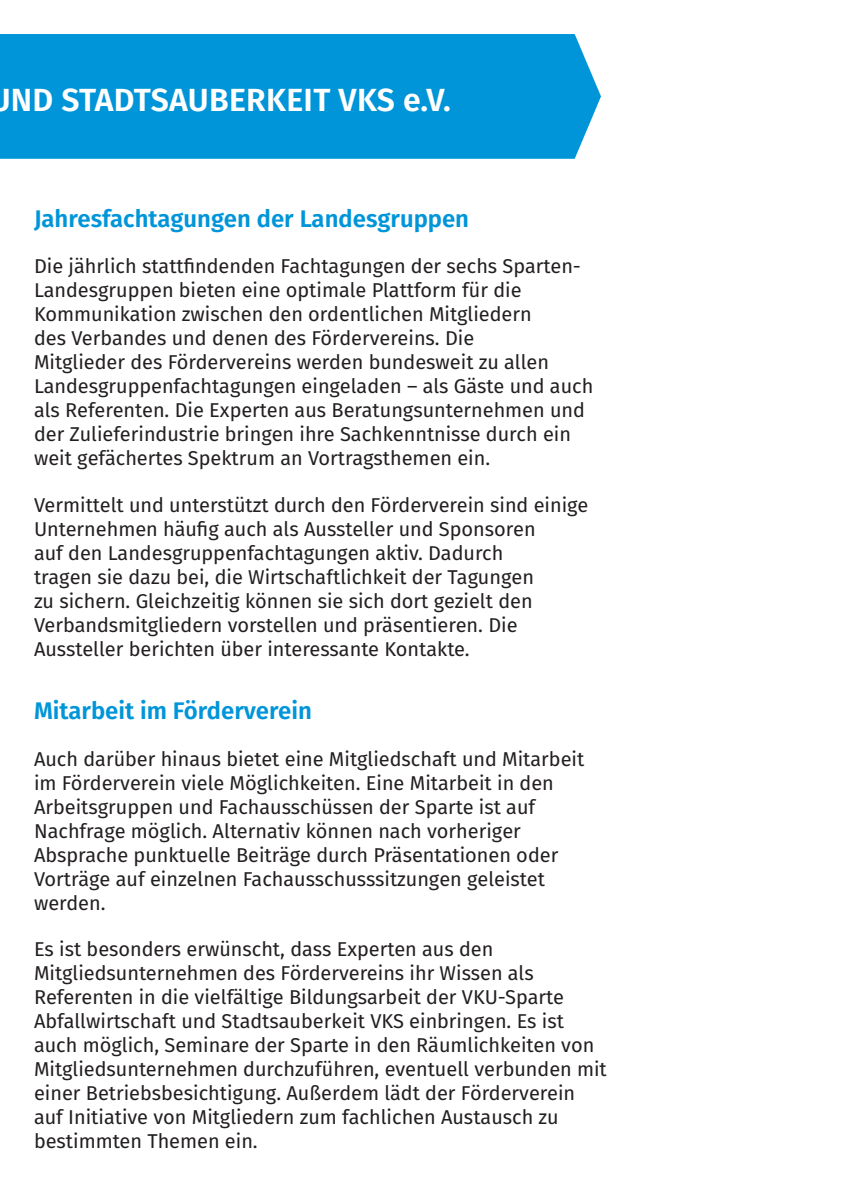
<style>
.page{position:relative;width:842px;height:1191px;background:#fff}
.page>*{position:absolute;margin:0;border:0;box-sizing:border-box;transform-origin:0 0}
.t1{font:600 32px "Fira Sans";letter-spacing:.01em;color:#fff}
.t2{font:600 24px "Fira Sans";color:#0095d9}
.t3{font:20px/24px "Fira Sans";color:#231f20}
</style>
<div class="page">
<div style="left:0;top:34px;width:601px;height:125px;background:#0095d9"></div>
<h1 class="t1" style="left:11px;top:73px;width:442px">ND STADTSAUBERKEIT VKS e.V.</h1>
<h2 class="t2" style="left:34px;top:199px;width:437px">Jahresfachtagungen der Landesgruppen</h2>
<p class="t3" style="left:34px;top:254px;width:561px">Die jährlich stattfindenden Fachtagungen der sechs Sparten-Landesgruppen bieten eine optimale Plattform für die Kommunikation zwischen den ordentlichen Mitgliedern<br>des Verbandes und denen des Fördervereins. Die<br>Mitglieder des Fördervereins werden bundesweit zu allen Landesgruppenfachtagungen eingeladen – als Gäste und auch als Referenten. Die Experten aus Beratungsunternehmen und der Zulieferindustrie bringen ihre Sachkenntnisse durch ein weit gefächertes Spektrum an Vortragsthemen ein.</p>
<p class="t3" style="left:34px;top:492px;width:556px">Vermittelt und unterstützt durch den Förderverein sind einige Unternehmen häufig auch als Aussteller und Sponsoren<br>auf den Landesgruppenfachtagungen aktiv. Dadurch<br>tragen sie dazu bei, die Wirtschaftlichkeit der Tagungen<br>zu sichern. Gleichzeitig können sie sich dort gezielt den Verbandsmitgliedern vorstellen und präsentieren. Die Aussteller berichten über interessante Kontakte.</p>
<h2 class="t2" style="left:34px;top:691px;width:279px">Mitarbeit im Förderverein</h2>
<p class="t3" style="left:34px;top:746px;width:552px">Auch darüber hinaus bietet eine Mitgliedschaft und Mitarbeit im Förderverein viele Möglichkeiten. Eine Mitarbeit in den Arbeitsgruppen und Fachausschüssen der Sparte ist auf Nachfrage möglich. Alternativ können nach vorheriger Absprache punktuelle Beiträge durch Präsentationen oder Vorträge auf einzelnen Fachausschusssitzungen geleistet werden.</p>
<p class="t3" style="left:34px;top:937px;width:574px">Es ist besonders erwünscht, dass Experten aus den Mitgliedsunternehmen des Fördervereins ihr Wissen als Referenten in die vielfältige Bildungsarbeit der VKU-Sparte Abfallwirtschaft und Stadtsauberkeit VKS einbringen. Es ist auch möglich, Seminare der Sparte in den Räumlichkeiten von Mitgliedsunternehmen durchzuführen, eventuell verbunden mit einer Betriebsbesichtigung. Außerdem lädt der Förderverein auf Initiative von Mitgliedern zum fachlichen Austausch zu bestimmten Themen ein.</p>
</div>
